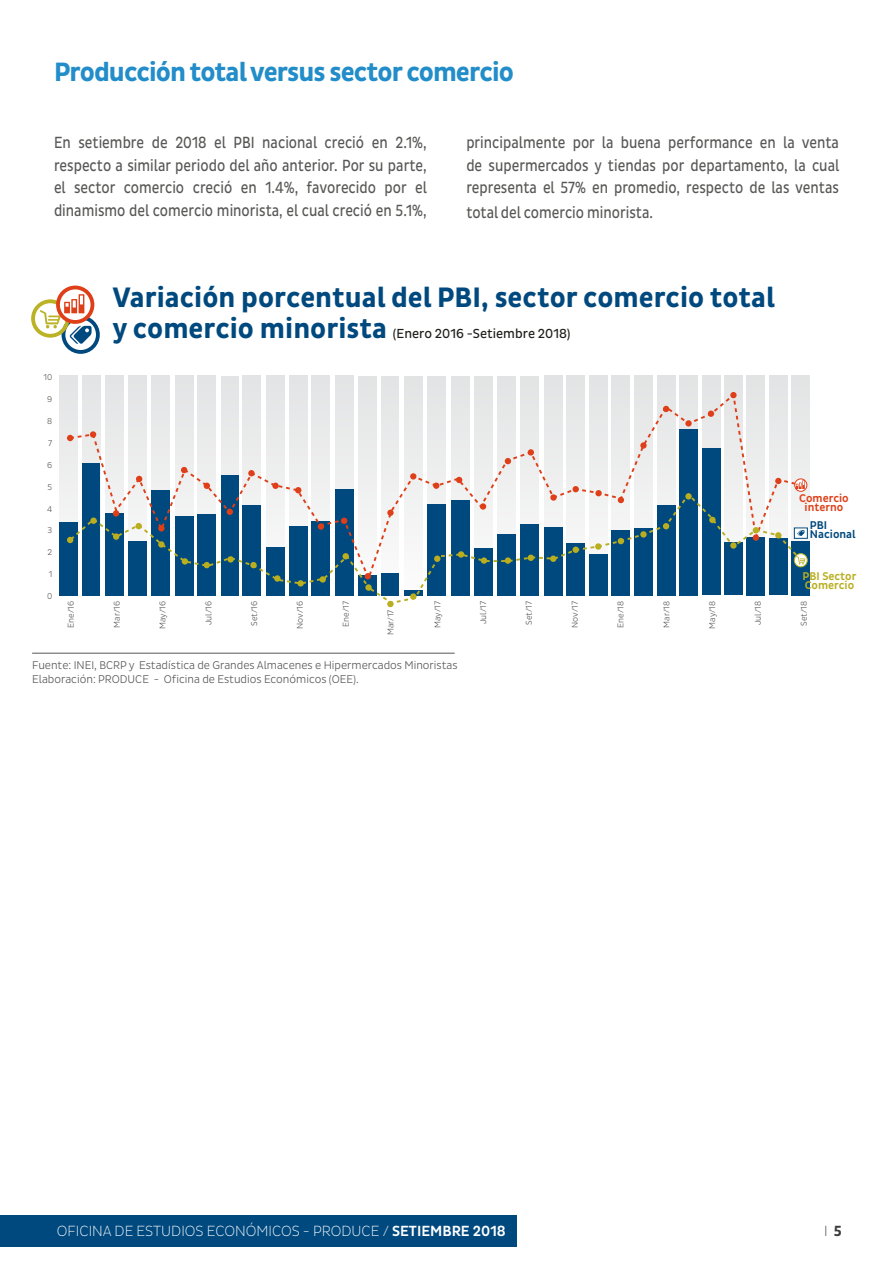
<style>
.page{position:relative;width:893px;height:1263px;background:#fff}
.page>*{position:absolute;margin:0;border:0;box-sizing:border-box;transform-origin:0 0}
.t1{font:700 28.65px "Pluto Sans Cond";color:#00497e}
.t2{font:700 27px "Pluto Sans Cond";letter-spacing:-.035em;color:#228dc8}
.t3{font:16.5px/22.5px "Pluto Sans Cond";color:#575756;text-align:justify;scale:.87 1}
.t4{font:300 15px "Pluto Sans Cond Ex";color:#fff}
.t5{font:300 15px "Pluto Sans Cond Ex";color:#3c3c3b}
.t6{font:13.35px "Pluto Sans Cond";color:#1d1d1b}
.t7{font:300 11.4px/13.8px "Pluto Sans Cond";color:#575756}
.t8{font:500 11.4px/8.6px "Pluto Sans Cond";color:#b9ae1f}
.t9{font:500 11.4px/8.6px "Pluto Sans Cond";color:#df3f18;text-align:center}
.t10{font:500 11.4px/8.6px "Pluto Sans Cond";color:#00497e}
.t11{font:300 8.55px "Pluto Sans Cond";color:#575756}
.s1{font-weight:700;font-size:28.65px;color:#00497e}
.s2{font-family:"Pluto Sans Cond";font-weight:500}
.s3{font-family:"Pluto Sans Cond";font-weight:700}
</style>
<div class="page">
<div style="left:0;top:1215px;width:516px;height:32px;background:#00497f"></div>
<svg style="left:59px;top:375px;width:751px;height:221px"></svg>
<hr style="left:32px;top:653px;width:423px;height:1px;background:#575756">
<div style="left:175px;top:517px;width:18px;height:79px;background:#00497e"></div>
<div style="left:151px;top:490px;width:19px;height:106px;background:#00497e"></div>
<div style="left:221px;top:475px;width:18px;height:121px;background:#00497e"></div>
<div style="left:129px;top:541px;width:18px;height:55px;background:#00497e"></div>
<div style="left:59px;top:523px;width:18px;height:73px;background:#00497e"></div>
<div style="left:82px;top:464px;width:18px;height:132px;background:#00497e"></div>
<div style="left:106px;top:513px;width:18px;height:83px;background:#00497e"></div>
<div style="left:198px;top:514px;width:18px;height:82px;background:#00497e"></div>
<div style="left:289px;top:527px;width:18px;height:69px;background:#00497e"></div>
<div style="left:243px;top:505px;width:18px;height:91px;background:#00497e"></div>
<div style="left:266px;top:547px;width:19px;height:49px;background:#00497e"></div>
<div style="left:312px;top:521px;width:18px;height:75px;background:#00497e"></div>
<div style="left:335px;top:489px;width:18px;height:107px;background:#00497e"></div>
<svg style="left:63px;top:317px;width:35px;height:35px"></svg>
<div style="left:62px;top:316px;width:38px;height:38px;border:4px solid #00497e;border-radius:50%"></div>
<div style="left:359px;top:576px;width:18px;height:20px;background:#00497e"></div>
<div style="left:387px;top:601px;width:7px;height:6px;background:#b9ae1f;border-radius:50%"></div>
<div style="left:31px;top:299px;width:38px;height:39px;border:4px solid #bbb226;border-radius:50%"></div>
<svg style="left:58px;top:287px;width:34px;height:35px"></svg>
<div style="left:56px;top:286px;width:38px;height:38px;border:4px solid #df3f18;border-radius:50%"></div>
<svg style="left:39px;top:294px;width:53px;height:50px"></svg>
<svg style="left:67px;top:509px;width:301px;height:84px"></svg>
<svg style="left:68px;top:391px;width:735px;height:193px"></svg>
<svg style="left:685px;top:420px;width:7px;height:7px"></svg>
<svg style="left:708px;top:411px;width:6px;height:6px"></svg>
<div style="left:794px;top:478px;width:13px;height:14px;border:1px solid #df3f18;border-radius:50%"></div>
<svg style="left:796px;top:480px;width:9px;height:9px"></svg>
<div style="left:730px;top:392px;width:7px;height:6px;background:#df3f18;border-radius:50%"></div>
<svg style="left:803px;top:529px;width:3px;height:8px"></svg>
<div style="left:794px;top:527px;width:14px;height:12px;border:1px solid #00497e"></div>
<div style="left:792px;top:541px;width:18px;height:54px;background:#00497e"></div>
<svg style="left:368px;top:492px;width:435px;height:113px"></svg>
<svg style="left:775px;top:532px;width:6px;height:6px"></svg>
<svg style="left:794px;top:554px;width:13px;height:13px"></svg>
<div style="left:794px;top:553px;width:14px;height:14px;border:1px solid #b9ae1f;border-radius:50%"></div>
<svg style="left:796px;top:556px;width:9px;height:8px"></svg>
<svg style="left:775px;top:478px;width:6px;height:6px"></svg>
<h2 class="t2" style="left:54px;top:56px;width:461px">Producción total versus sector comercio</h2>
<p class="t3" style="left:54px;top:132px;width:430px">En setiembre de 2018 el PBI nacional creció en 2.1%, respecto a similar periodo del año anterior. Por su parte, el sector comercio creció en 1.4%, favorecido por el dinamismo del comercio minorista, el cual creció en 5.1%,</p>
<p class="t3" style="left:466px;top:132px;width:430px">principalmente por la buena performance en la venta de supermercados y tiendas por departamento, la cual representa el 57% en promedio, respecto de las ventas</p>
<p class="t3" style="left:466px;top:201px;width:216px">total del comercio minorista.</p>
<h1 class="t1" style="left:112px;top:281px;width:664px">Variación porcentual del PBI, sector comercio total</h1>
<p class="t6" style="left:112px;top:326px;width:459px"><span class="s1">y comercio minorista</span> (Enero 2016 -Setiembre 2018)</p>
<p class="t11" style="left:43px;top:372px;width:10px">10</p>
<p class="t11" style="left:47px;top:394px;width:7px">9</p>
<p class="t11" style="left:47px;top:416px;width:7px">8</p>
<p class="t11" style="left:48px;top:438px;width:6px">7</p>
<p class="t11" style="left:47px;top:460px;width:7px">6</p>
<p class="t11" style="left:48px;top:482px;width:6px">5</p>
<p class="t11" style="left:47px;top:504px;width:7px">4</p>
<p class="t11" style="left:48px;top:526px;width:6px">3</p>
<p class="t11" style="left:48px;top:548px;width:6px">2</p>
<p class="t11" style="left:49px;top:570px;width:5px">1</p>
<p class="t11" style="left:47px;top:592px;width:7px">0</p>
<p class="t9" style="left:799px;top:494px;width:51px">Comercio interno</p>
<p class="t10" style="left:810px;top:521px;width:47px">PBI<br>Nacional</p>
<p class="t8" style="left:803px;top:572px;width:55px">PBI Sector<br>Comercio</p>
<p class="t11" style="left:66px;top:628px;width:28px;rotate:-90deg">Ene/16</p>
<p class="t11" style="left:112px;top:628px;width:28px;rotate:-90deg">Mar/16</p>
<p class="t11" style="left:158px;top:629px;width:29px;rotate:-90deg">May/16</p>
<p class="t11" style="left:204px;top:625px;width:26px;rotate:-90deg">Jul/16</p>
<p class="t11" style="left:249px;top:626px;width:27px;rotate:-90deg">Set/16</p>
<p class="t11" style="left:295px;top:629px;width:29px;rotate:-90deg">Nov/16</p>
<p class="t11" style="left:341px;top:627px;width:27px;rotate:-90deg">Ene/17</p>
<p class="t11" style="left:433px;top:628px;width:28px;rotate:-90deg">May/17</p>
<p class="t11" style="left:478px;top:624px;width:25px;rotate:-90deg">Jul/17</p>
<p class="t11" style="left:524px;top:625px;width:26px;rotate:-90deg">Set/17</p>
<p class="t11" style="left:570px;top:627px;width:28px;rotate:-90deg">Nov/17</p>
<p class="t11" style="left:616px;top:628px;width:28px;rotate:-90deg">Ene/18</p>
<p class="t11" style="left:662px;top:627px;width:28px;rotate:-90deg">Mar/18</p>
<p class="t11" style="left:707px;top:629px;width:29px;rotate:-90deg">May/18</p>
<p class="t11" style="left:753px;top:625px;width:26px;rotate:-90deg">Jul/18</p>
<p class="t11" style="left:799px;top:626px;width:27px;rotate:-90deg">Set/18</p>
<p class="t7" style="left:32px;top:658px;width:427px">Fuente: INEI, BCRP y Estadística de Grandes Almacenes e Hipermercados Minoristas<br>Elaboración: PRODUCE - Oficina de Estudios Económicos (OEE).</p>
<p class="t11" style="left:386px;top:635px;width:27px;rotate:-90deg">Mar/17</p>
<p class="t4" style="left:57px;top:1222px;width:451px">OFICINA DE ESTUDIOS ECONÓMICOS - PRODUCE / <span class="s2">SETIEMBRE 2018</span></p>
<p class="t5" style="left:824px;top:1222px;width:19px">I <span class="s3">5</span></p>
</div>
